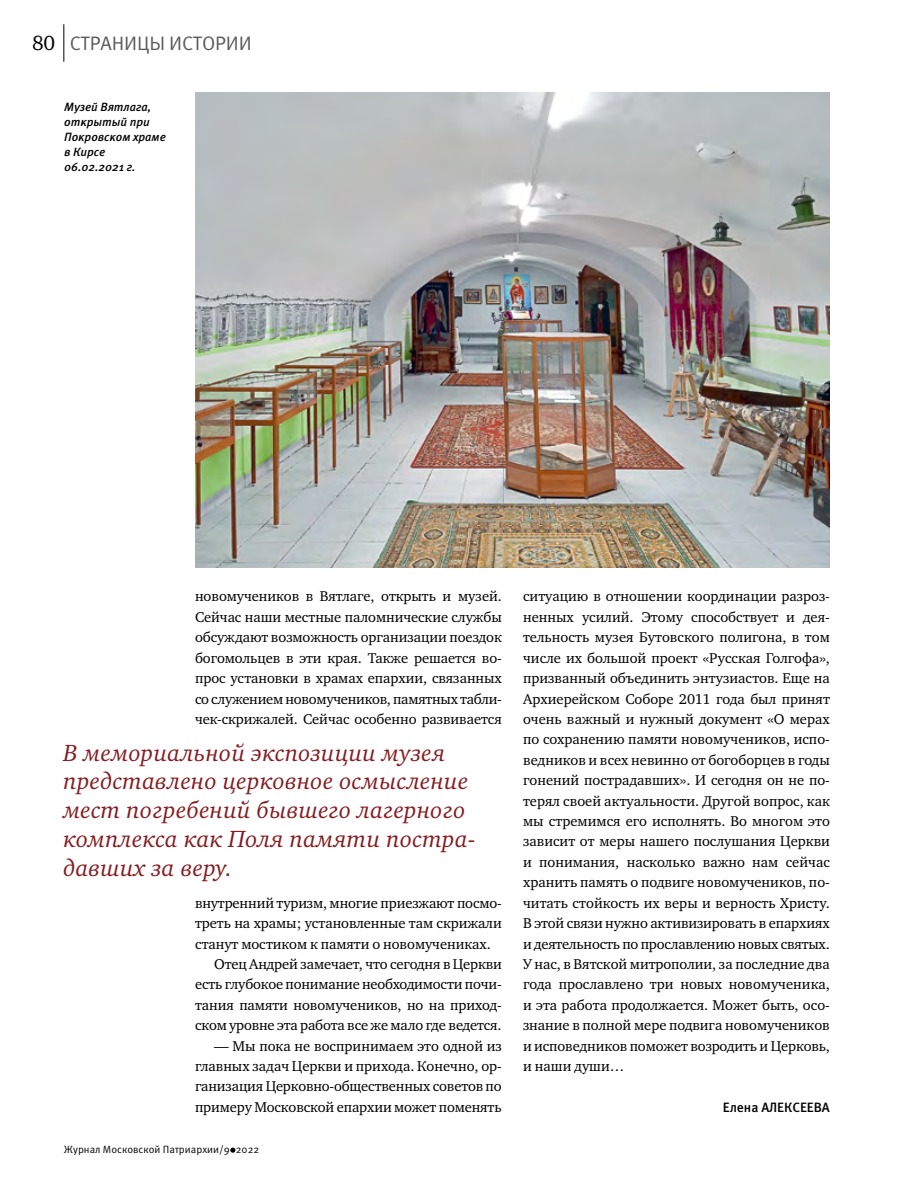
<style>
.page{position:relative;width:915px;height:1191px;background:#fff}
.page>*{position:absolute;margin:0;border:0;box-sizing:border-box;transform-origin:0 0}
.t1{font:italic 24px/28.8px "Charter ITC";letter-spacing:.01em;color:#861c20}
.t2{font:19.5px "Meta Pro";letter-spacing:-.005em;color:#58595b}
.t3{font:14.55px/20.4px "Charter ITC";letter-spacing:-.01em;color:#000;text-align:justify}
.t4{font:500 13.5px "Meta Pro";letter-spacing:-.005em;color:#000}
.t5{font:italic 500 12px/15px "Meta Pro";letter-spacing:-.005em;color:#000}
.t6{font:10.5px "Meta Pro";color:#000}
.s1{font-family:"Charter ITC";font-size:21px;color:#000}
</style>
<div class="page">
<svg style="left:230px;top:1147px;width:5px;height:5px"></svg>
<hr style="left:63px;top:24px;width:1px;height:38px;background:#000">
<img style="left:195px;top:92px;width:634px;height:476px">
<h2 class="t2" style="left:32px;top:31px;width:221px"><span class="s1">80</span> СТРАНИЦЫ ИСТОРИИ</h2>
<p class="t5" style="left:64px;top:100px;width:103px">Музей Вятлага, открытый при<br>Покровском храме в Кирсе<br>06.02.2021 г.</p>
<p class="t3" style="left:195px;top:586px;width:308px">новомучеников в Вятлаге, открыть и музей.<br>Сейчас наши местные паломнические службы обсуждают возможность организации поездок богомольцев в эти края. Также решается во&shy;прос установки в храмах епархии, связанных со служением новомучеников, памятных табли&shy;чек-скрижалей. Сейчас особенно развивается</p>
<h1 class="t1" style="left:63px;top:738px;width:414px">В мемориальной экспозиции музея представлено церковное осмысление мест погребений бывшего лагерного комплекса как Поля памяти постра&shy;давших за веру.</h1>
<p class="t3" style="left:195px;top:892px;width:308px">внутренний туризм, многие приезжают посмо-</p>
<p class="t3" style="left:195px;top:913px;width:308px">треть на храмы; установленные там скрижали</p>
<p class="t3" style="left:195px;top:933px;width:297px">станут мостиком к памяти о новомучениках.</p>
<p class="t3" style="left:214px;top:953px;width:289px">Отец Андрей замечает, что сегодня в Церкви</p>
<p class="t3" style="left:195px;top:974px;width:308px">есть глубокое понимание необходимости почи-</p>
<p class="t3" style="left:195px;top:994px;width:308px">тания памяти новомучеников, но на приход-</p>
<p class="t3" style="left:195px;top:1015px;width:308px">ском уровне эта работа все же мало где ведется.</p>
<p class="t3" style="left:195px;top:1035px;width:308px;text-indent:19px">— Мы пока не воспринимаем это одной из главных задач Церкви и прихода. Конечно, ор&shy;ганизация Церковно-общественных советов по примеру Московской епархии может поменять</p>
<p class="t6" style="left:64px;top:1142px;width:197px">Журнал Московской Патриархии/9 2022</p>
<p class="t3" style="left:523px;top:586px;width:308px">ситуацию в отношении координации разроз&shy;ненных усилий. Этому способствует и дея&shy;тельность музея Бутовского полигона, в том числе их большой проект «Русская Голгофа», призванный объединить энтузиастов. Еще на Архиерейском Соборе 2011 года был принят очень важный и нужный документ «О мерах по сохранению памяти новомучеников, испо&shy;ведников и всех невинно от богоборцев в годы гонений пострадавших». И сегодня он не по&shy;терял своей актуальности. Другой вопрос, как мы стремимся его исполнять. Во многом это зависит от меры нашего послушания Церкви и понимания, насколько важно нам сейчас хранить память о подвиге новомучеников, по&shy;читать стойкость их веры и верность Христу.<br>В этой связи нужно активизировать в епархиях и деятельность по прославлению новых святых.<br>У нас, в Вятской митрополии, за последние два года прославлено три новых новомученика, и эта работа продолжается. Может быть, осо&shy;знание в полной мере подвига новомучеников и исповедников поможет возродить и Церковь, и наши души…</p>
<p class="t4" style="left:722px;top:1098px;width:108px">Елена АЛЕКСЕЕВА</p>
</div>
